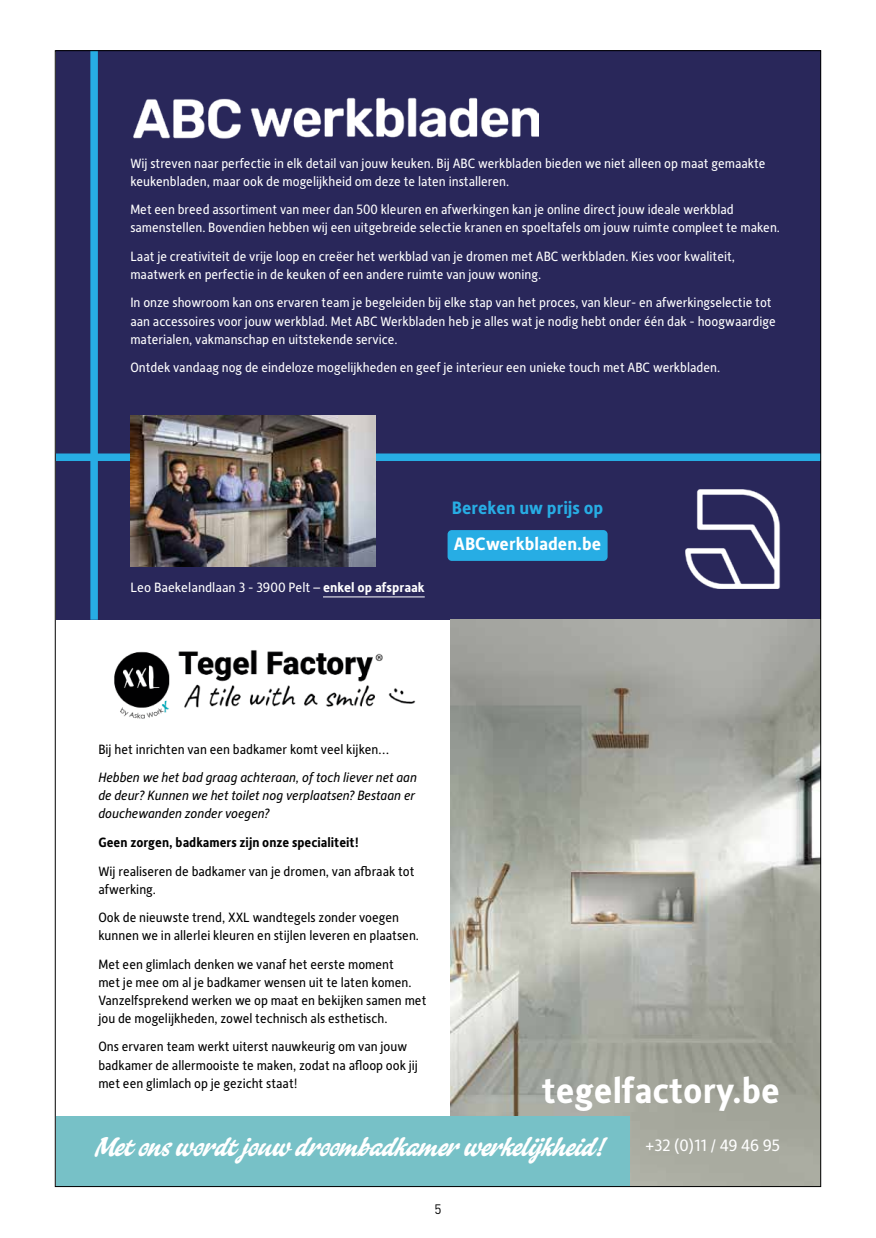
<style>
.page{position:relative;width:876px;height:1238px;background:#fff}
.page>*{position:absolute;margin:0;border:0;box-sizing:border-box;transform-origin:0 0}
.t1{font:700 36px "Alber New";color:#fff}
.t2{font:28.5px "Falcon Script";color:#fff}
.t3{font:700 18px "Alber New";color:#27ade4}
.t4{font:700 18px "Alber New";color:#fff}
.t5{font:16.5px "Alber New";color:#fff}
.t6{font:13.5px/18px "Alber New";color:#fff}
.t7{font:13.5px/18px "Alber New";color:#000}
.t8{font:italic 13.5px/18px "Alber New";color:#000}
.t9{font:700 13.5px "Alber New";color:#000}
.t10{font:13.5px "DINOT";color:#000}
.s1{font-weight:700}
</style>
<div class="page">
<div style="left:56px;top:51px;width:765px;height:568px;background:#29275a"></div>
<img style="left:133px;top:98px;width:108px;height:41px">
<img style="left:250px;top:97px;width:288px;height:41px">
<img style="left:685px;top:489px;width:96px;height:99px">
<div style="left:90px;top:51px;width:8px;height:568px;background:#27ade4"></div>
<div style="left:56px;top:453px;width:765px;height:8px;background:#27ade4"></div>
<img style="left:130px;top:415px;width:245px;height:151px">
<hr style="left:323px;top:596px;width:102px;height:1px;background:#fff">
<div style="left:448px;top:530px;width:160px;height:31px;background:#27ade4;border-radius:4px"></div>
<img style="left:114px;top:650px;width:302px;height:69px">
<img style="left:450px;top:619px;width:369px;height:565px">
<div style="left:56px;top:1116px;width:573px;height:70px;background:#77c1c7"></div>
<p class="t6" style="left:130px;top:153px;width:637px">Wij streven naar perfectie in elk detail van jouw keuken. Bij ABC werkbladen bieden we niet alleen op maat gemaakte keukenbladen, maar ook de mogelijkheid om deze te laten installeren.</p>
<p class="t6" style="left:130px;top:200px;width:651px">Met een breed assortiment van meer dan 500 kleuren en afwerkingen kan je online direct jouw ideale werkblad samenstellen. Bovendien hebben wij een uitgebreide selectie kranen en spoeltafels om jouw ruimte compleet te maken.</p>
<p class="t6" style="left:130px;top:246px;width:606px">Laat je creativiteit de vrije loop en creëer het werkblad van je dromen met ABC werkbladen. Kies voor kwaliteit, maatwerk en perfectie in de keuken of een andere ruimte van jouw woning.</p>
<p class="t6" style="left:130px;top:293px;width:647px">In onze showroom kan ons ervaren team je begeleiden bij elke stap van het proces, van kleur- en afwerkingselectie tot aan accessoires voor jouw werkblad. Met ABC Werkbladen heb je alles wat je nodig hebt onder één dak - hoogwaardige materialen, vakmanschap en uitstekende service.</p>
<p class="t6" style="left:130px;top:358px;width:591px">Ontdek vandaag nog de eindeloze mogelijkheden en geef je interieur een unieke touch met ABC werkbladen.</p>
<p class="t6" style="left:130px;top:578px;width:296px">Leo Baekelandlaan 3 - 3900 Pelt – <span class="s1">enkel op afspraak</span></p>
<h3 class="t3" style="left:452px;top:496px;width:153px">Bereken uw prijs op</h3>
<h3 class="t4" style="left:454px;top:532px;width:149px">ABCwerkbladen.be</h3>
<p class="t7" style="left:98px;top:739px;width:292px">Bij het inrichten van een badkamer komt veel kijken…</p>
<p class="t8" style="left:98px;top:768px;width:320px">Hebben we het bad graag achteraan, of toch liever net aan de deur? Kunnen we het toilet nog verplaatsen? Bestaan er douchewanden zonder voegen?</p>
<p class="t9" style="left:98px;top:833px;width:262px">Geen zorgen, badkamers zijn onze specialiteit!</p>
<p class="t7" style="left:98px;top:861px;width:318px">Wij realiseren de badkamer van je dromen, van afbraak tot afwerking.</p>
<p class="t7" style="left:98px;top:907px;width:322px">Ook de nieuwste trend, XXL wandtegels zonder voegen kunnen we in allerlei kleuren en stijlen leveren en plaatsen.</p>
<p class="t7" style="left:98px;top:954px;width:330px">Met een glimlach denken we vanaf het eerste moment<br>met je mee om al je badkamer wensen uit te laten komen.<br>Vanzelfsprekend werken we op maat en bekijken samen met jou de mogelijkheden, zowel technisch als esthetisch.</p>
<p class="t7" style="left:98px;top:1037px;width:321px">Ons ervaren team werkt uiterst nauwkeurig om van jouw badkamer de allermooiste te maken, zodat na afloop ook jij met een glimlach op je gezicht staat!</p>
<h1 class="t1" style="left:542px;top:1066px;width:240px">tegelfactory.be</h1>
<h2 class="t2" style="left:94px;top:1130px;width:513px">Met ons wordt jouw droombadkamer werkelijkheid!</h2>
<p class="t5" style="left:645px;top:1134px;width:136px">+32 (0)11 / 49 46 95</p>
<p class="t10" style="left:434px;top:1200px;width:9px">5</p>
</div>
